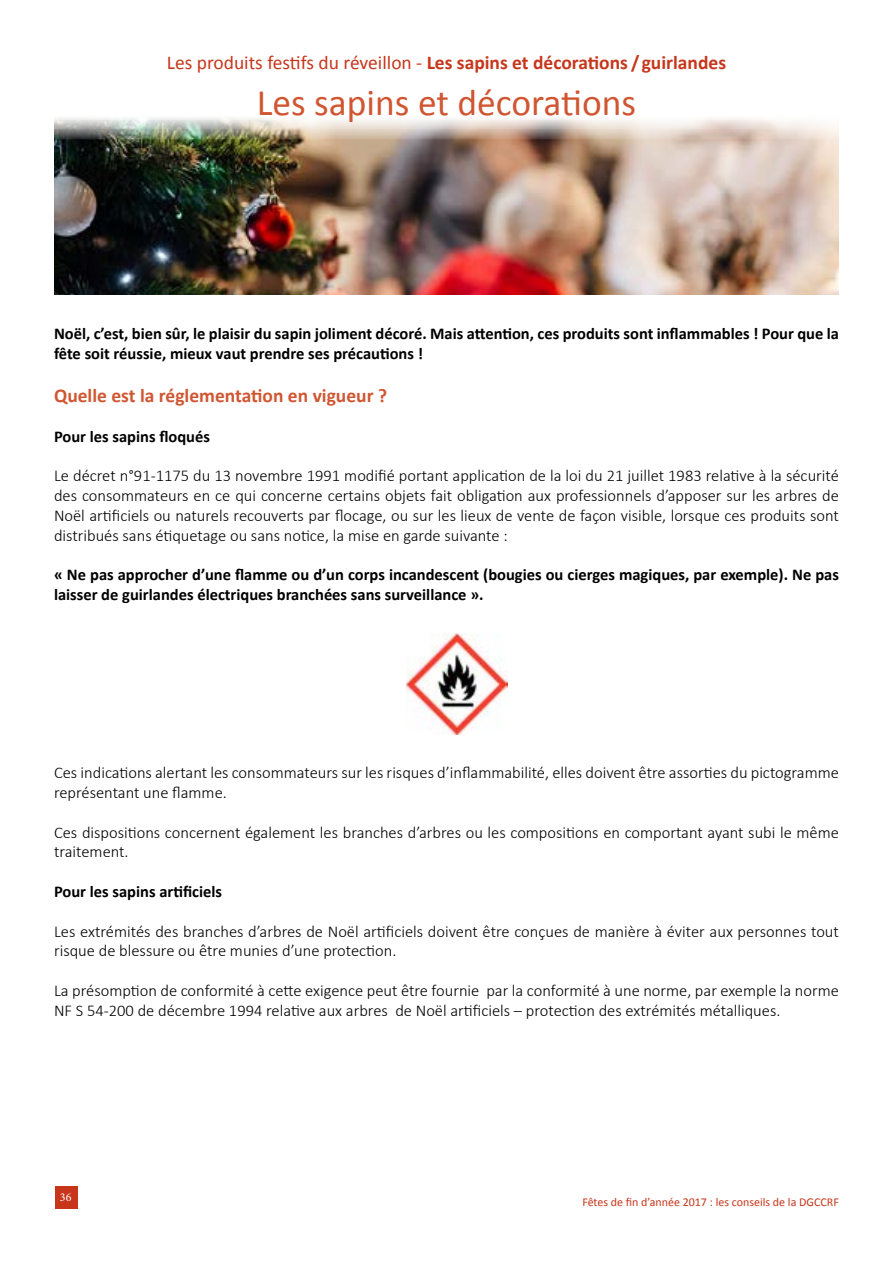
<style>
.page{position:relative;width:893px;height:1263px;background:#fff}
.page>*{position:absolute;margin:0;border:0;box-sizing:border-box;transform-origin:0 0}
.t1{font:37.5px "Calibri";color:#d05632}
.t2{font:700 19.5px "Calibri";color:#c7361b}
.t3{font:700 19.5px "Calibri";color:#d05632}
.t4{font:300 16.5px/19.8px "Calibri";color:#000}
.t5{font:700 16.5px/19.8px "Calibri";color:#000}
.t6{font:12px "Calibri";color:#c7361b}
.t7{font:12px "Minion Pro";color:#fff}
.s1{font-weight:400}
</style>
<div class="page">
<div style="left:55px;top:1186px;width:22px;height:23px;background:#c7361b"></div>
<img style="left:54px;top:118px;width:785px;height:177px">
<img style="left:406px;top:633px;width:101px;height:101px">
<p class="t2" style="left:167px;top:50px;width:561px"><span class="s1">Les produits festifs du réveillon -</span> Les sapins et décorations / guirlandes</p>
<h1 class="t1" style="left:257px;top:78px;width:381px">Les sapins et décorations</h1>
<p class="t5" style="left:54px;top:324px;width:786px">Noël, c’est, bien sûr, le plaisir du sapin joliment décoré. Mais attention, ces produits sont inflammables ! Pour que la fête soit réussie, mieux vaut prendre ses précautions !</p>
<p class="t3" style="left:54px;top:383px;width:335px">Quelle est la réglementation en vigueur ?</p>
<p class="t5" style="left:54px;top:426px;width:157px">Pour les sapins floqués</p>
<p class="t4" style="left:54px;top:466px;width:786px;text-align:justify">Le décret n°91-1175 du 13 novembre 1991 modifié portant application de la loi du 21 juillet 1983 relative à la sécurité des consommateurs en ce qui concerne certains objets fait obligation aux professionnels d’apposer sur les arbres de Noël artificiels ou naturels recouverts par flocage, ou sur les lieux de vente de façon visible, lorsque ces produits sont distribués sans étiquetage ou sans notice, la mise en garde suivante :</p>
<p class="t5" style="left:54px;top:565px;width:786px">« Ne pas approcher d’une flamme ou d’un corps incandescent (bougies ou cierges magiques, par exemple). Ne pas laisser de guirlandes électriques branchées sans surveillance ».</p>
<p class="t4" style="left:54px;top:763px;width:786px">Ces indications alertant les consommateurs sur les risques d’inflammabilité, elles doivent être assorties du pictogramme représentant une flamme.</p>
<p class="t4" style="left:54px;top:822px;width:786px">Ces dispositions concernent également les branches d’arbres ou les compositions en comportant ayant subi le même traitement.</p>
<p class="t5" style="left:54px;top:882px;width:170px">Pour les sapins artificiels</p>
<p class="t4" style="left:54px;top:921px;width:786px">Les extrémités des branches d’arbres de Noël artificiels doivent être conçues de manière à éviter aux personnes tout risque de blessure ou être munies d’une protection.</p>
<p class="t4" style="left:54px;top:980px;width:786px">La présomption de conformité à cette exigence peut être fournie par la conformité à une norme, par exemple la norme<br>NF S 54‐200 de décembre 1994 relative aux arbres de Noël artificiels – protection des extrémités métalliques.</p>
<p class="t7" style="left:60px;top:1189px;width:13px">36</p>
<p class="t6" style="left:582px;top:1194px;width:258px">Fêtes de fin d’année 2017 : les conseils de la DGCCRF</p>
</div>
